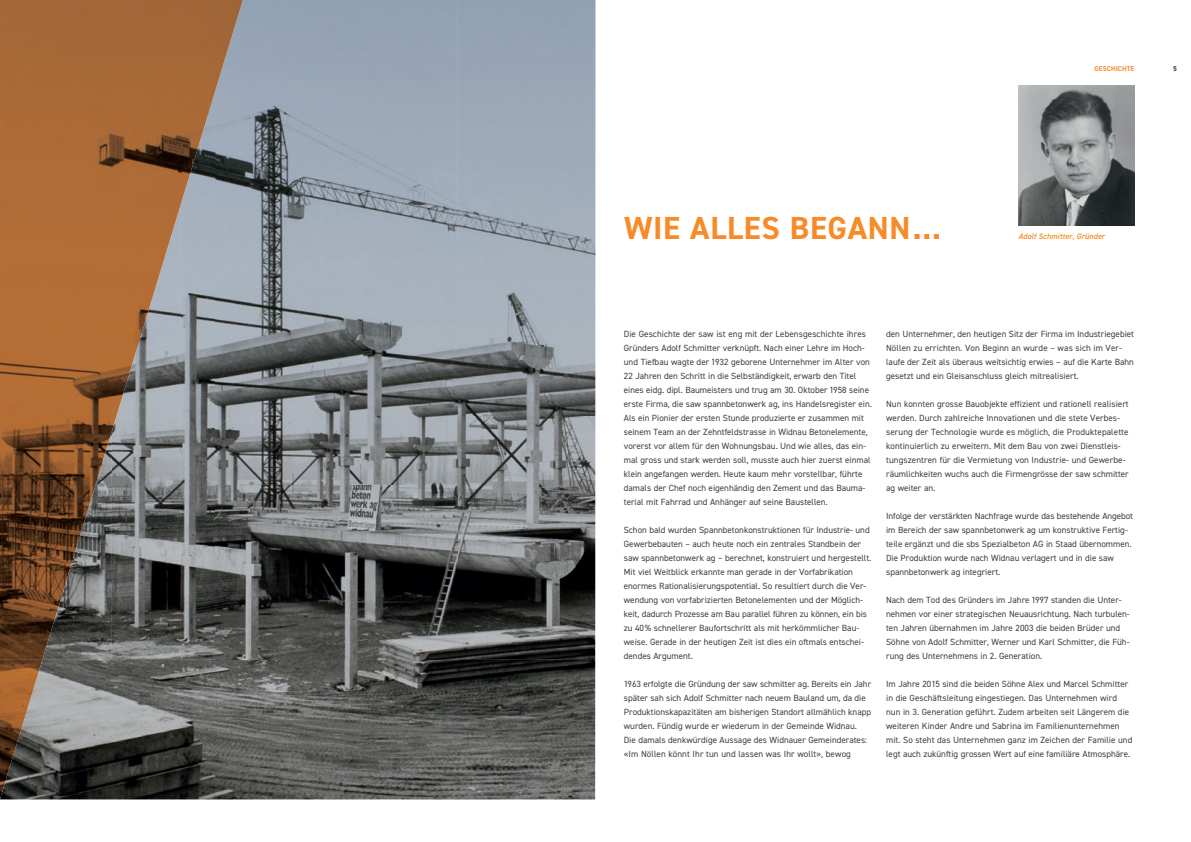
<style>
.page{position:relative;width:1191px;height:842px;background:#fff}
.page>*{position:absolute;margin:0;border:0;box-sizing:border-box;transform-origin:0 0}
.t1{font:700 32px "DIN2014";letter-spacing:.02em;color:#f68b29}
.t2{font:9px/14px "DIN2014";color:#3e3e3f}
.t3{font:italic 600 8px "DIN2014";letter-spacing:.01em;color:#f68b29}
.t4{font:700 7px "DIN2014";letter-spacing:.01em;color:#f68b29}
.t5{font:700 7px "DIN2014";color:#3e3e3f}
</style>
<div class="page">
<img style="left:43px;top:659px;width:552px;height:140px">
<svg style="left:595px;top:0;width:1px;height:659px"></svg>
<img style="left:215px;top:0;width:380px;height:659px">
<img style="left:181px;top:115px;width:34px;height:544px">
<img style="left:146px;top:243px;width:35px;height:416px">
<img style="left:112px;top:343px;width:34px;height:316px">
<img style="left:77px;top:486px;width:35px;height:173px">
<img style="left:64px;top:590px;width:13px;height:69px">
<img style="left:0;top:659px;width:43px;height:140px">
<img style="left:0;top:0;width:208px;height:243px">
<img style="left:208px;top:0;width:35px;height:115px">
<img style="left:0;top:243px;width:139px;height:243px">
<img style="left:139px;top:243px;width:30px;height:100px">
<img style="left:0;top:486px;width:95px;height:104px">
<img style="left:0;top:590px;width:64px;height:69px">
<img style="left:1018px;top:85px;width:116px;height:140px">
<h1 class="t1" style="left:624px;top:207px;width:318px">WIE ALLES BEGANN…</h1>
<p class="t4" style="left:1094px;top:64px;width:41px">GESCHICHTE</p>
<p class="t5" style="left:1173px;top:64px;width:5px">5</p>
<p class="t3" style="left:1018px;top:231px;width:88px">Adolf Schmitter, Gründer</p>
<p class="t2" style="left:624px;top:327px;width:250px">Die Geschichte der saw ist eng mit der Lebensgeschichte ihres Gründers Adolf Schmitter verknüpft. Nach einer Lehre im Hoch&shy;und Tiefbau wagte der 1932 geborene Unternehmer im Alter von 22 Jahren den Schritt in die Selbständigkeit, erwarb den Titel eines eidg. dipl. Baumeisters und trug am 30. Oktober 1958 seine erste Firma, die saw spannbetonwerk ag, ins Handelsregister ein.<br>Als ein Pionier der ersten Stunde produzierte er zusammen mit seinem Team an der Zehntfeldstrasse in Widnau Betonelemente, vorerst vor allem für den Wohnungsbau. Und wie alles, das ein&shy;mal gross und stark werden soll, musste auch hier zuerst einmal klein angefangen werden. Heute kaum mehr vorstellbar, führte damals der Chef noch eigenhändig den Zement und das Bauma&shy;terial mit Fahrrad und Anhänger auf seine Baustellen.</p>
<p class="t2" style="left:624px;top:523px;width:249px">Schon bald wurden Spannbetonkonstruktionen für Industrie- und Gewerbebauten – auch heute noch ein zentrales Standbein der saw spannbetonwerk ag – berechnet, konstruiert und hergestellt.<br>Mit viel Weitblick erkannte man gerade in der Vorfabrikation enormes Rationalisierungspotential. So resultiert durch die Ver&shy;wendung von vorfabrizierten Betonelementen und der Möglich&shy;keit, dadurch Prozesse am Bau parallel führen zu können, ein bis zu 40% schnellerer Baufortschritt als mit herkömmlicher Bau&shy;weise. Gerade in der heutigen Zeit ist dies ein oftmals entschei&shy;dendes Argument.</p>
<p class="t2" style="left:624px;top:677px;width:249px">1963 erfolgte die Gründung der saw schmitter ag. Bereits ein Jahr später sah sich Adolf Schmitter nach neuem Bauland um, da die Produktionskapazitäten am bisherigen Standort allmählich knapp wurden. Fündig wurde er wiederum in der Gemeinde Widnau.<br>Die damals denkwürdige Aussage des Widnauer Gemeinderates: «Im Nöllen könnt Ihr tun und lassen was Ihr wollt», bewog</p>
<p class="t2" style="left:886px;top:327px;width:249px">den Unternehmer, den heutigen Sitz der Firma im Industriegebiet Nöllen zu errichten. Von Beginn an wurde – was sich im Ver&shy;laufe der Zeit als überaus weitsichtig erwies – auf die Karte Bahn gesetzt und ein Gleisanschluss gleich mitrealisiert.</p>
<p class="t2" style="left:886px;top:397px;width:244px">Nun konnten grosse Bauobjekte effizient und rationell realisiert werden. Durch zahlreiche Innovationen und die stete Verbes&shy;serung der Technologie wurde es möglich, die Produktepalette kontinuierlich zu erweitern. Mit dem Bau von zwei Dienstleis&shy;tungszentren für die Vermietung von Industrie- und Gewerbe&shy;räumlichkeiten wuchs auch die Firmengrösse der saw schmitter ag weiter an.</p>
<p class="t2" style="left:886px;top:509px;width:248px">Infolge der verstärkten Nachfrage wurde das bestehende Angebot im Bereich der saw spannbetonwerk ag um konstruktive Fertig&shy;teile ergänzt und die sbs Spezialbeton AG in Staad übernommen.<br>Die Produktion wurde nach Widnau verlagert und in die saw spannbetonwerk ag integriert.</p>
<p class="t2" style="left:886px;top:593px;width:245px">Nach dem Tod des Gründers im Jahre 1997 standen die Unter&shy;nehmen vor einer strategischen Neuausrichtung. Nach turbulen&shy;ten Jahren übernahmen im Jahre 2003 die beiden Brüder und Söhne von Adolf Schmitter, Werner und Karl Schmitter, die Füh&shy;rung des Unternehmens in 2. Generation.</p>
<p class="t2" style="left:886px;top:677px;width:248px">Im Jahre 2015 sind die beiden Söhne Alex und Marcel Schmitter in die Geschäftsleitung eingestiegen. Das Unternehmen wird nun in 3. Generation geführt. Zudem arbeiten seit Längerem die weiteren Kinder Andre und Sabrina im Familienunternehmen mit. So steht das Unternehmen ganz im Zeichen der Familie und legt auch zukünftig grossen Wert auf eine familiäre Atmosphäre.</p>
</div>
